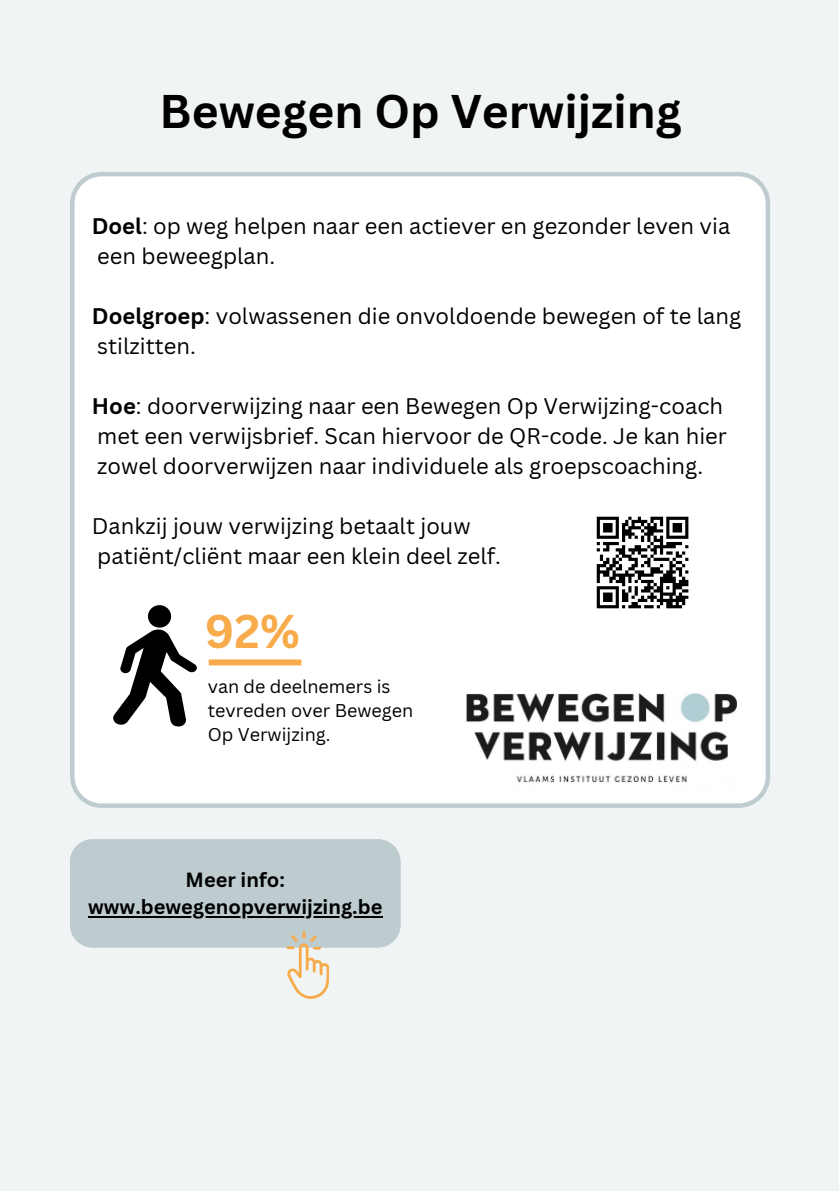
<style>
.page{position:relative;width:839px;height:1191px;background:#fff}
.page>*{position:absolute;margin:0;border:0;box-sizing:border-box;transform-origin:0 0}
.t1{font:700 46px "Canva Sans";color:#000}
.t2{font:700 46px "Canva Sans";color:#f7ab4b}
.t3{font:22px/30px "Canva Sans";color:#000}
.t4{font:700 20px/27px "Canva Sans";color:#000;text-align:center}
.t5{font:18px/24px "Canva Sans";color:#000}
.s1{font-weight:700}
</style>
<div class="page">
<div style="left:0;top:0;width:838px;height:1191px;background:#f0f4f4"></div>
<div style="left:70px;top:172px;width:700px;height:636px;background:#fff"></div>
<img style="left:463px;top:685px;width:279px;height:107px">
<div style="left:590px;top:510px;width:104px;height:105px;background:#fff"></div>
<svg style="left:596px;top:516px;width:93px;height:93px"></svg>
<svg style="left:70px;top:839px;width:330px;height:159px"></svg>
<svg style="left:113px;top:605px;width:84px;height:122px"></svg>
<div style="left:209px;top:659px;width:92px;height:6px;background:#f7ab4b"></div>
<h1 class="t1" style="left:160px;top:84px;width:523px">Bewegen Op Verwijzing</h1>
<p class="t3" style="left:92px;top:211px;width:640px"><span class="s1">Doel</span>: op weg helpen naar een actiever en gezonder leven via een beweegplan.</p>
<p class="t3" style="left:92px;top:301px;width:650px"><span class="s1">Doelgroep</span>: volwassenen die onvoldoende bewegen of te lang stilzitten.</p>
<p class="t3" style="left:92px;top:391px;width:636px"><span class="s1">Hoe</span>: doorverwijzing naar een Bewegen Op Verwijzing-coach met een verwijsbrief. Scan hiervoor de QR-code. Je kan hier zowel doorverwijzen naar individuele als groepscoaching.</p>
<p class="t3" style="left:92px;top:511px;width:410px">Dankzij jouw verwijzing betaalt jouw patiënt/cliënt maar een klein deel zelf.</p>
<h1 class="t2" style="left:205px;top:604px;width:97px">92%</h1>
<p class="t5" style="left:208px;top:674px;width:207px">van de deelnemers is tevreden over Bewegen<br>Op Verwijzing.</p>
<p class="t4" style="left:88px;top:867px;width:296px">Meer info: www.bewegenopverwijzing.be</p>
</div>
